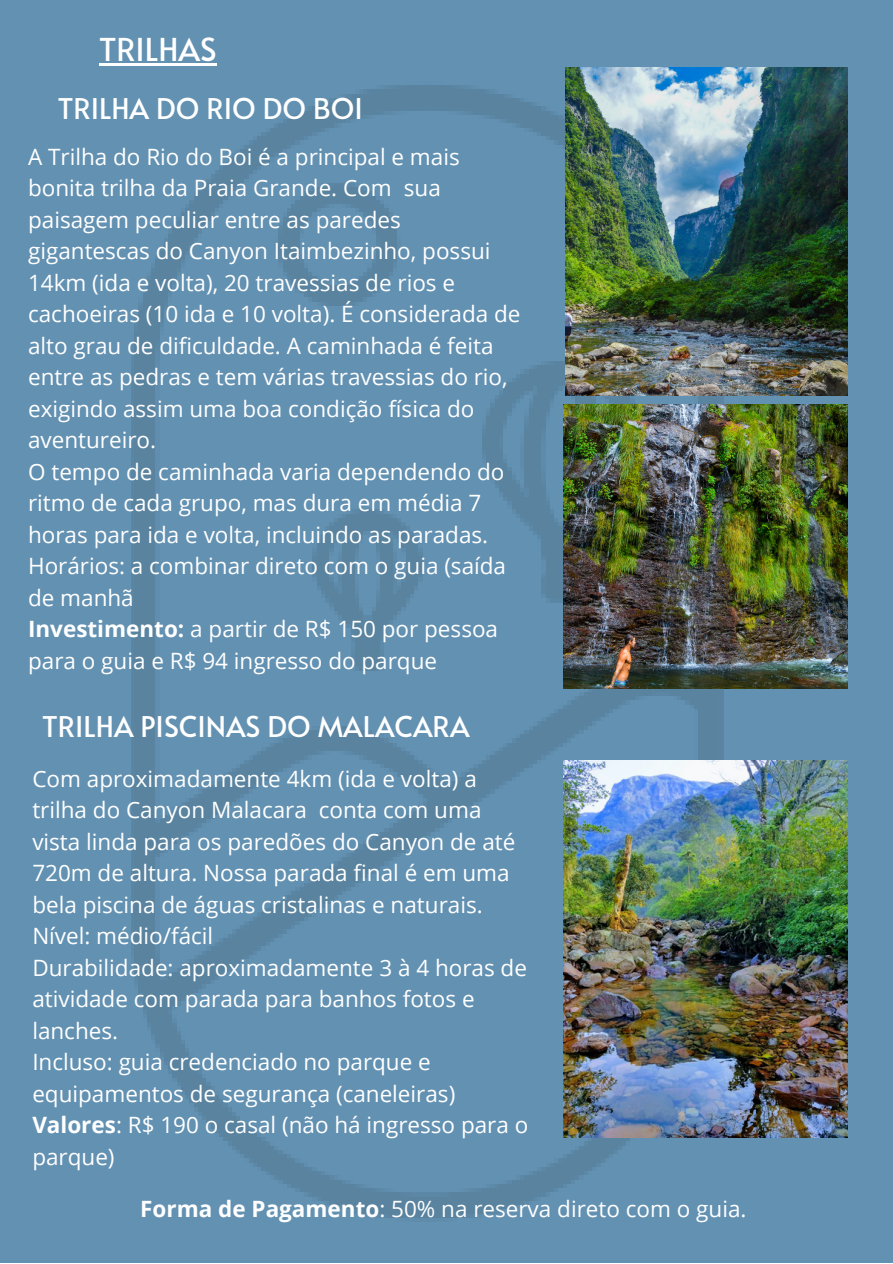
<style>
.page{position:relative;width:893px;height:1264px;background:#fff}
.page>*{position:absolute;margin:0;border:0;box-sizing:border-box;transform-origin:0 0}
.t1{font:31.5px "Alata";color:#fff}
.t2{font:28.5px "Alata";color:#fff}
.t3{font:22.5px/31.5px "Open Sans";color:#fff}
.s1{font-weight:700}
</style>
<div class="page">
<div style="left:0;top:0;width:892px;height:1262px;background:#6391b2"></div>
<img style="left:131px;top:82px;width:631px;height:1136px">
<img style="left:563px;top:404px;width:284px;height:284px">
<img style="left:566px;top:67px;width:281px;height:328px">
<hr style="left:99px;top:63px;width:117px;height:3px;background:#fff">
<img style="left:563px;top:760px;width:284px;height:377px">
<h1 class="t1" style="left:99px;top:26px;width:119px">TRILHAS</h1>
<p class="t2" style="left:58px;top:88px;width:307px">TRILHA DO RIO DO BOI</p>
<p class="t3" style="left:28px;top:140px;width:494px">A Trilha do Rio do Boi é a principal e mais bonita trilha da Praia Grande. Com sua paisagem peculiar entre as paredes gigantescas do Canyon Itaimbezinho, possui 14km (ida e volta), 20 travessias de rios e cachoeiras (10 ida e 10 volta). É considerada de alto grau de dificuldade. A caminhada é feita entre as pedras e tem várias travessias do rio, exigindo assim uma boa condição física do aventureiro.<br>O tempo de caminhada varia dependendo do ritmo de cada grupo, mas dura em média 7 horas para ida e volta, incluindo as paradas.<br>Horários: a combinar direto com o guia (saída de manhã<br><span class="s1">Investimento:</span> a partir de R$ 150 por pessoa para o guia e R$ 94 ingresso do parque</p>
<p class="t2" style="left:42px;top:706px;width:429px">TRILHA PISCINAS DO MALACARA</p>
<p class="t3" style="left:32px;top:762px;width:497px">Com aproximadamente 4km (ida e volta) a trilha do Canyon Malacara conta com uma vista linda para os paredões do Canyon de até 720m de altura. Nossa parada final é em uma bela piscina de águas cristalinas e naturais.<br>Nível: médio/fácil<br>Durabilidade: aproximadamente 3 à 4 horas de atividade com parada para banhos fotos e lanches.<br>Incluso: guia credenciado no parque e equipamentos de segurança (caneleiras)<br><span class="s1">Valores</span>: R$ 190 o casal (não há ingresso para o parque)</p>
<p class="t3" style="left:140px;top:1192px;width:607px"><span class="s1">Forma de Pagamento</span>: 50% na reserva direto com o guia.</p>
</div>
